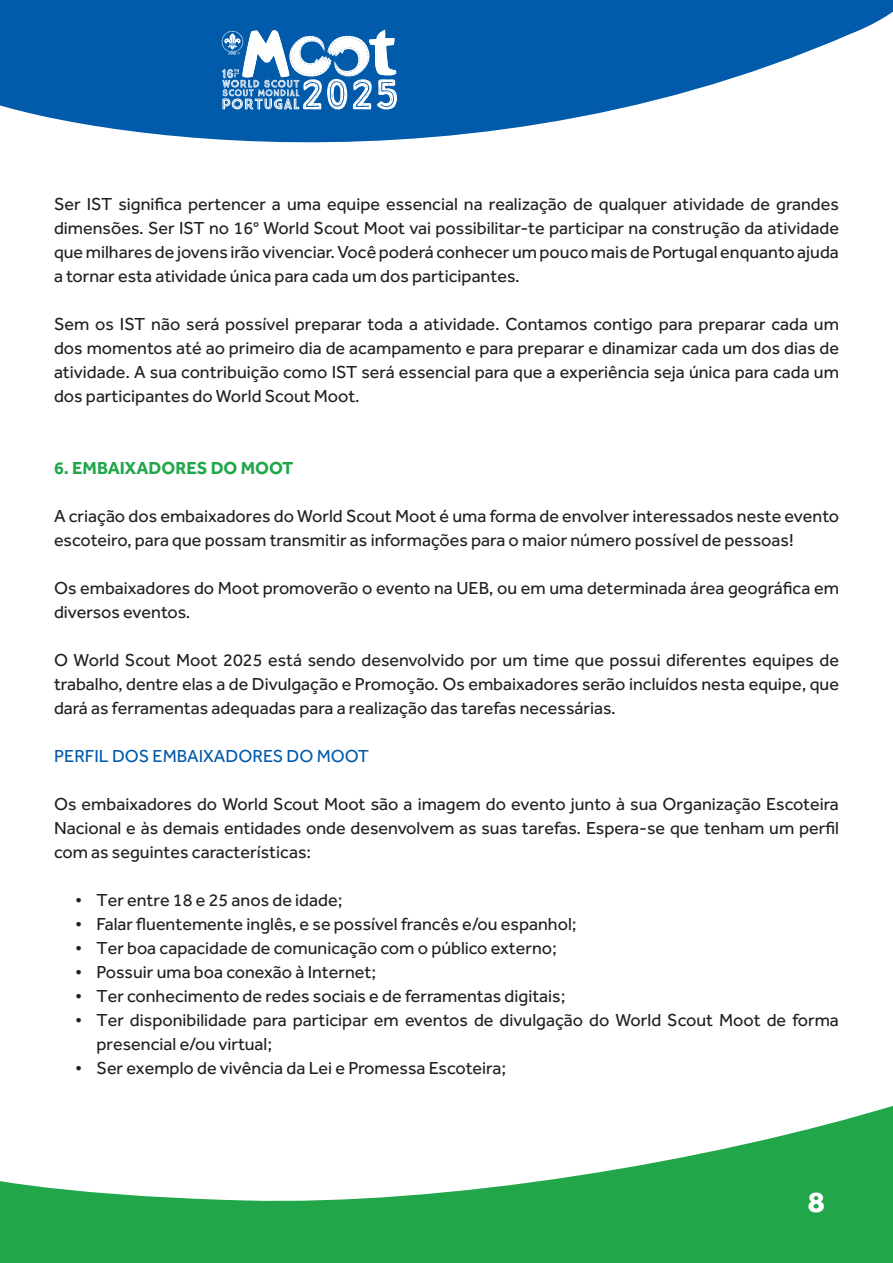
<style>
.page{position:relative;width:893px;height:1263px;background:#fff}
.page>*{position:absolute;margin:0;border:0;box-sizing:border-box;transform-origin:0 0}
.t1{font:800 30px "Effra";color:#fff}
.t2{font:18px/24px "Effra";color:#231f20;text-align:justify}
.t3{font:18px "Effra";color:#015aaa}
.t4{font:700 18px "Effra";color:#21a74a}
</style>
<div class="page">
<svg style="left:0;top:1106px;width:893px;height:157px;fill:#21a74a"></svg>
<svg style="left:0;top:0;width:893px;height:143px;fill:#015aaa"></svg>
<svg style="left:222px;top:30px;width:175px;height:80px"></svg>
<p class="t2" style="left:54px;top:192px;width:786px">Ser IST significa pertencer a uma equipe essencial na realização de qualquer atividade de grandes dimensões. Ser IST no 16° World Scout Moot vai possibilitar-te participar na construção da atividade que milhares de jovens irão vivenciar. Você poderá conhecer um pouco mais de Portugal enquanto ajuda a tornar esta atividade única para cada um dos participantes.</p>
<p class="t2" style="left:54px;top:312px;width:786px">Sem os IST não será possível preparar toda a atividade. Contamos contigo para preparar cada um dos momentos até ao primeiro dia de acampamento e para preparar e dinamizar cada um dos dias de atividade. A sua contribuição como IST será essencial para que a experiência seja única para cada um dos participantes do World Scout Moot.</p>
<p class="t4" style="left:54px;top:457px;width:241px">6. EMBAIXADORES DO MOOT</p>
<p class="t2" style="left:54px;top:504px;width:786px">A criação dos embaixadores do World Scout Moot é uma forma de envolver interessados neste evento escoteiro, para que possam transmitir as informações para o maior número possível de pessoas!</p>
<p class="t2" style="left:54px;top:576px;width:786px">Os embaixadores do Moot promoverão o evento na UEB, ou em uma determinada área geográfica em diversos eventos.</p>
<p class="t2" style="left:54px;top:648px;width:786px">O World Scout Moot 2025 está sendo desenvolvido por um time que possui diferentes equipes de trabalho, dentre elas a de Divulgação e Promoção. Os embaixadores serão incluídos nesta equipe, que dará as ferramentas adequadas para a realização das tarefas necessárias.</p>
<p class="t3" style="left:54px;top:746px;width:316px">PERFIL DOS EMBAIXADORES DO MOOT</p>
<p class="t2" style="left:54px;top:792px;width:786px">Os embaixadores do World Scout Moot são a imagem do evento junto à sua Organização Escoteira Nacional e às demais entidades onde desenvolvem as suas tarefas. Espera-se que tenham um perfil com as seguintes características:</p>
<p class="t2" style="left:75px;top:888px;width:269px">• Ter entre 18 e 25 anos de idade;</p>
<p class="t2" style="left:75px;top:912px;width:503px">• Falar fluentemente inglês, e se possível francês e/ou espanhol;</p>
<p class="t2" style="left:75px;top:936px;width:483px">• Ter boa capacidade de comunicação com o público externo;</p>
<p class="t2" style="left:75px;top:960px;width:302px">• Possuir uma boa conexão à Internet;</p>
<p class="t2" style="left:75px;top:984px;width:492px">• Ter conhecimento de redes sociais e de ferramentas digitais;</p>
<p class="t2" style="left:97px;top:1008px;width:744px;text-indent:-21px">• Ter disponibilidade para participar em eventos de divulgação do World Scout Moot de forma presencial e/ou virtual;</p>
<p class="t2" style="left:75px;top:1056px;width:432px">• Ser exemplo de vivência da Lei e Promessa Escoteira;</p>
<h1 class="t1" style="left:808px;top:1183px;width:19px">8</h1>
</div>
